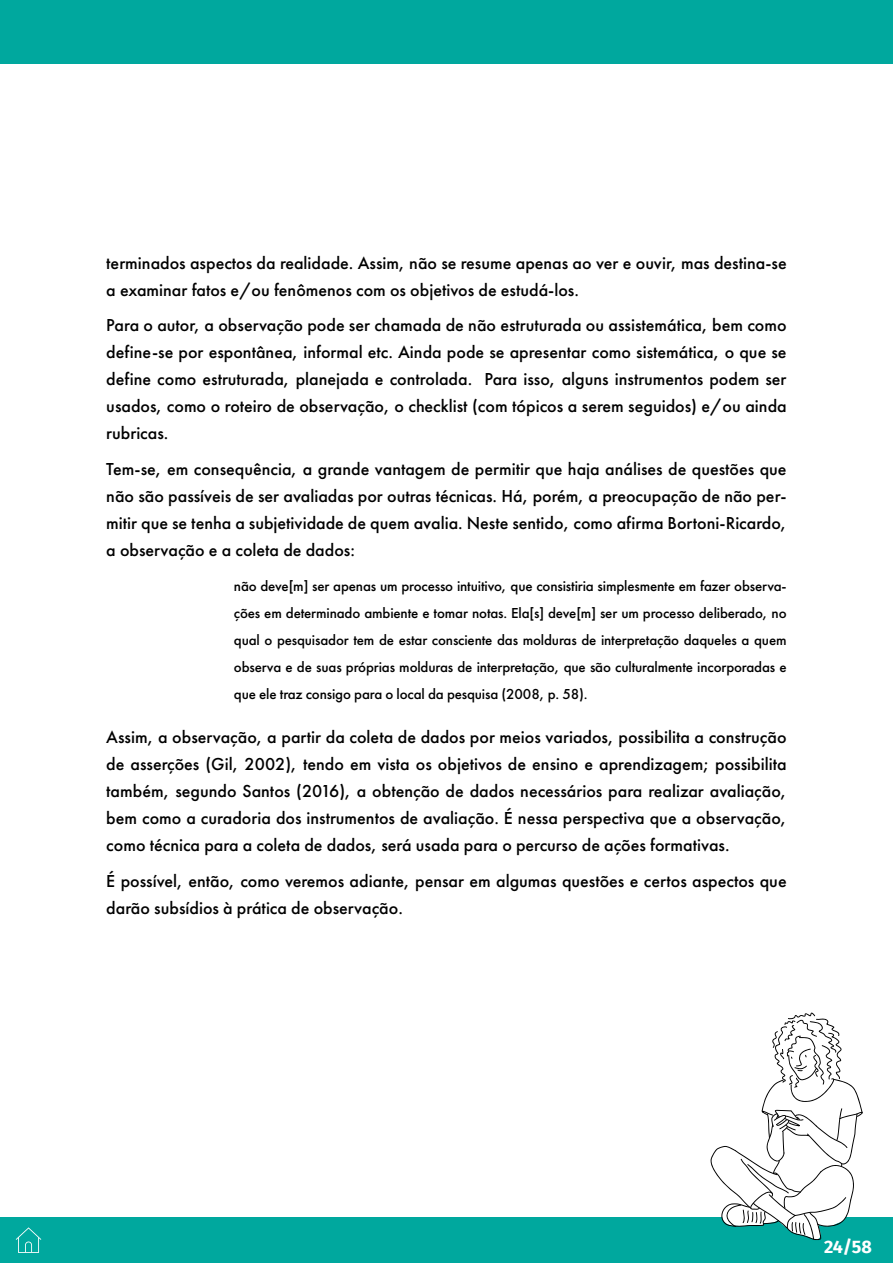
<style>
.page{position:relative;width:893px;height:1263px;background:#fff}
.page>*{position:absolute;margin:0;border:0;box-sizing:border-box;transform-origin:0 0}
.t1{font:500 18px/27px "Futura PT";color:#000;text-align:justify}
.t2{font:700 18px "Fira Sans";color:#fff}
.t3{font:500 15px/27px "Futura PT";letter-spacing:-.01em;color:#000;text-align:justify}
</style>
<div class="page">
<div style="left:0;top:1217px;width:893px;height:46px;background:#00a89e"></div>
<svg style="left:16px;top:1227px;width:25px;height:26px"></svg>
<div style="left:0;top:0;width:893px;height:64px;background:#00a89e"></div>
<svg style="left:710px;top:1012px;width:153px;height:228px"></svg>
<p class="t1" style="left:106px;top:249px;width:682px">terminados aspectos da realidade. Assim, não se resume apenas ao ver e ouvir, mas destina-se a examinar fatos e/ou fenômenos com os objetivos de estudá-los.</p>
<p class="t1" style="left:106px;top:312px;width:682px">Para o autor, a observação pode ser chamada de não estruturada ou assistemática, bem como define-se por espontânea, informal etc. Ainda pode se apresentar como sistemática, o que se define como estruturada, planejada e controlada. Para isso, alguns instrumentos podem ser usados, como o roteiro de observação, o checklist (com tópicos a serem seguidos) e/ou ainda rubricas.</p>
<p class="t1" style="left:106px;top:455px;width:682px">Tem-se, em consequência, a grande vantagem de permitir que haja análises de questões que não são passíveis de ser avaliadas por outras técnicas. Há, porém, a preocupação de não per&shy;mitir que se tenha a subjetividade de quem avalia. Neste sentido, como afirma Bortoni-Ricardo, a observação e a coleta de dados:</p>
<p class="t3" style="left:234px;top:573px;width:554px">não deve[m] ser apenas um processo intuitivo, que consistiria simplesmente em fazer observa&shy;ções em determinado ambiente e tomar notas. Ela[s] deve[m] ser um processo deliberado, no qual o pesquisador tem de estar consciente das molduras de interpretação daqueles a quem observa e de suas próprias molduras de interpretação, que são culturalmente incorporadas e que ele traz consigo para o local da pesquisa (2008, p. 58).</p>
<p class="t1" style="left:106px;top:724px;width:682px">Assim, a observação, a partir da coleta de dados por meios variados, possibilita a construção de asserções (Gil, 2002), tendo em vista os objetivos de ensino e aprendizagem; possibilita também, segundo Santos (2016), a obtenção de dados necessários para realizar avaliação, bem como a curadoria dos instrumentos de avaliação. É nessa perspectiva que a observação, como técnica para a coleta de dados, será usada para o percurso de ações formativas.</p>
<p class="t1" style="left:106px;top:867px;width:682px">É possível, então, como veremos adiante, pensar em algumas questões e certos aspectos que darão subsídios à prática de observação.</p>
<p class="t2" style="left:824px;top:1231px;width:49px">24/58</p>
</div>
